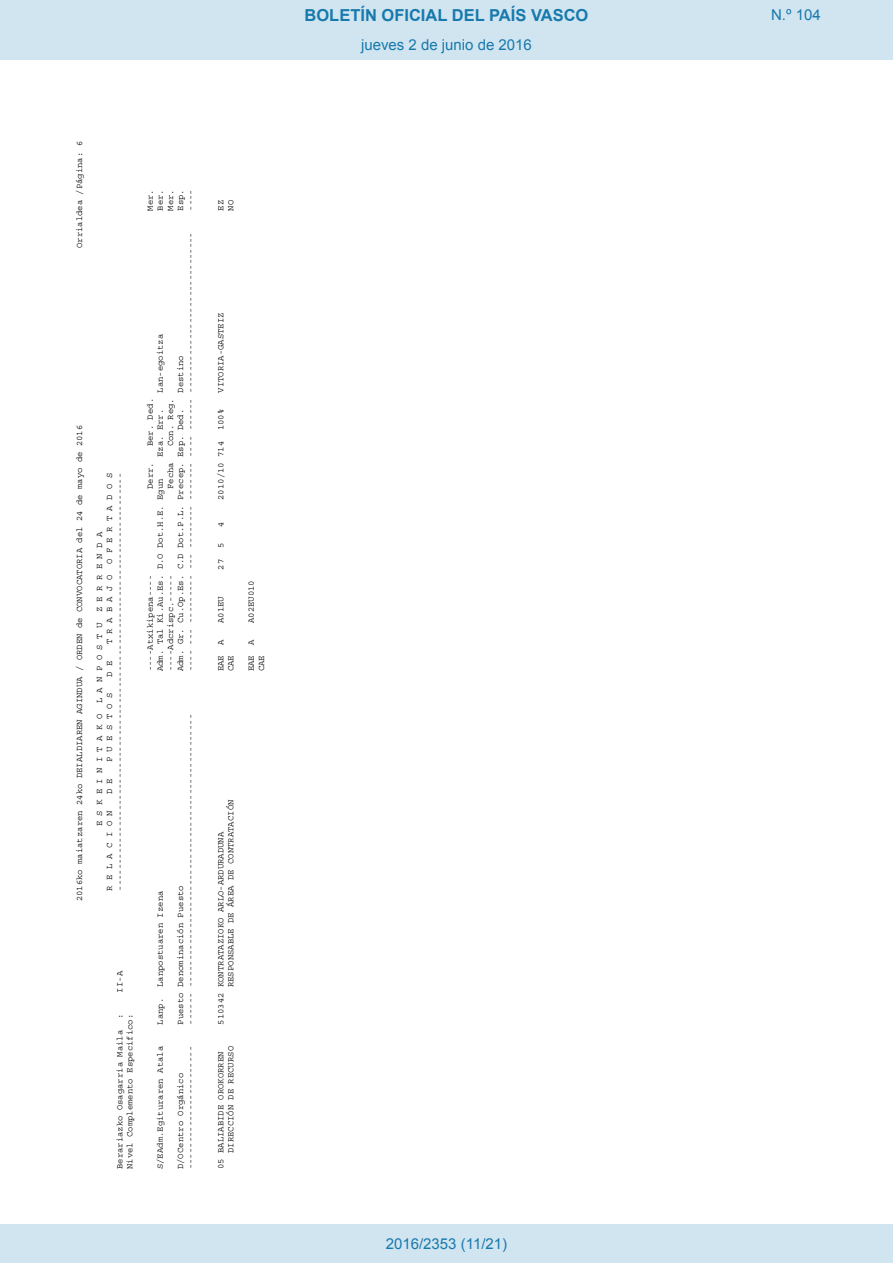
<style>
.page{position:relative;width:893px;height:1263px;background:#fff}
.page>*{position:absolute;margin:0;border:0;box-sizing:border-box;transform-origin:0 0}
.t1{font:700 16.5px "Arial";color:#1879ad}
.Paginacion_Centro{font:15px "Arial";color:#1879ad}
.t2{font:8.85px/10.1px "Courier Std";letter-spacing:.005em;color:#000}
</style>
<div class="page">
<div style="left:0;top:0;width:893px;height:60px;background:#d0e5f0"></div>
<div style="left:0;top:1225px;width:893px;height:38px;background:#d0e5f0"></div>
<p class="t2" style="left:74px;top:248px;width:109px;rotate:-90deg">Orrialdea /Página: 6</p>
<p class="t2" style="left:74px;top:901px;width:478px;rotate:-90deg">2016ko maiatzaren 24ko DEIALDIAREN AGINDUA / ORDEN de CONVOCATORIA del 24 de mayo de 2016</p>
<p class="t2" style="left:105px;top:644px;width:173px;rotate:-90deg">T R A B A J O O F E R T A D O S</p>
<p class="t2" style="left:115px;top:891px;width:419px;rotate:-90deg">------------------------------------------------------------------------------</p>
<p class="t2" style="left:94px;top:891px;width:360px;text-indent:64px;rotate:-90deg">E S K E I N I T A K O L A N P O S T U Z E R R E N D A<br>R E L A C I O N</p>
<p class="t2" style="left:105px;top:676px;width:18px;rotate:-90deg">D E</p>
<p class="t2" style="left:105px;top:762px;width:71px;rotate:-90deg">P U E S T O S</p>
<p class="t2" style="left:105px;top:794px;width:18px;rotate:-90deg">D E</p>
<p class="t2" style="left:115px;top:992px;width:23px;rotate:-90deg">II-A</p>
<p class="t2" style="left:115px;top:1169px;width:157px;rotate:-90deg">Berariazko Osagarria Maila :</p>
<p class="t2" style="left:125px;top:1169px;width:157px;rotate:-90deg">Nivel Complemento Especifico:</p>
<p class="t2" style="left:186px;top:211px;width:23px;rotate:-90deg">----</p>
<p class="t2" style="left:145px;top:211px;width:23px;rotate:-90deg">Mer.</p>
<p class="t2" style="left:155px;top:211px;width:23px;rotate:-90deg">Ber.</p>
<p class="t2" style="left:165px;top:211px;width:23px;rotate:-90deg">Mer.</p>
<p class="t2" style="left:175px;top:211px;width:23px;rotate:-90deg">Esp.</p>
<p class="t2" style="left:186px;top:671px;width:440px;rotate:-90deg">---- --- --------- --- -------- ------- ---- ------ ------------------------------</p>
<p class="t2" style="left:155px;top:393px;width:60px;rotate:-90deg">Lan-egoitza</p>
<p class="t2" style="left:175px;top:393px;width:39px;rotate:-90deg">Destino</p>
<p class="t2" style="left:145px;top:446px;width:50px;rotate:-90deg">Ber. Ded.</p>
<p class="t2" style="left:165px;top:446px;width:50px;rotate:-90deg">Con. Reg.</p>
<p class="t2" style="left:155px;top:457px;width:50px;rotate:-90deg">Eza. Err.</p>
<p class="t2" style="left:175px;top:671px;width:264px;rotate:-90deg">Adm. Gr. Cu.Op.Es. C.D Dot.P.L. Precep. Esp. Ded.</p>
<p class="t2" style="left:165px;top:489px;width:28px;rotate:-90deg">Fecha</p>
<p class="t2" style="left:145px;top:489px;width:28px;rotate:-90deg">Derr.</p>
<p class="t2" style="left:155px;top:671px;width:194px;rotate:-90deg">Adm. Tal Ki.Au.Es. D.O Dot.H.E. Egun</p>
<p class="t2" style="left:145px;top:671px;width:98px;rotate:-90deg">----Atxikipena----</p>
<p class="t2" style="left:165px;top:671px;width:98px;rotate:-90deg">----Adcrispc.-----</p>
<p class="t2" style="left:155px;top:1025px;width:135px;rotate:-90deg">Lanp. Lanpostuaren Izena</p>
<p class="t2" style="left:155px;top:1169px;width:125px;rotate:-90deg">S/EAdm.Egituraren Atala</p>
<p class="t2" style="left:186px;top:1025px;width:312px;rotate:-90deg">------ ---------------------------------------------------</p>
<p class="t2" style="left:175px;top:1025px;width:141px;rotate:-90deg">Puesto Denominación Puesto</p>
<p class="t2" style="left:186px;top:1169px;width:125px;rotate:-90deg">-----------------------</p>
<p class="t2" style="left:175px;top:1169px;width:98px;rotate:-90deg">D/OCentro Orgánico</p>
<p class="t2" style="left:226px;top:211px;width:12px;rotate:-90deg">NO</p>
<p class="t2" style="left:216px;top:211px;width:12px;rotate:-90deg">EZ</p>
<p class="t2" style="left:216px;top:393px;width:82px;rotate:-90deg">VITORIA-GASTEIZ</p>
<p class="t2" style="left:216px;top:500px;width:92px;rotate:-90deg">2010/10 714 100%</p>
<p class="t2" style="left:216px;top:527px;width:7px;rotate:-90deg">4</p>
<p class="t2" style="left:216px;top:569px;width:28px;rotate:-90deg">27 5</p>
<p class="t2" style="left:216px;top:623px;width:28px;rotate:-90deg">A01EU</p>
<p class="t2" style="left:216px;top:671px;width:34px;rotate:-90deg">EAE A</p>
<p class="t2" style="left:226px;top:671px;width:18px;rotate:-90deg">CAE</p>
<p class="t2" style="left:246px;top:623px;width:44px;rotate:-90deg">A02EU010</p>
<p class="t2" style="left:246px;top:671px;width:34px;rotate:-90deg">EAE A</p>
<p class="t2" style="left:256px;top:671px;width:18px;rotate:-90deg">CAE</p>
<p class="t2" style="left:226px;top:987px;width:189px;rotate:-90deg">RESPONSABLE DE ÁREA DE CONTRATACIÓN</p>
<p class="t2" style="left:216px;top:1025px;width:194px;rotate:-90deg">510342 KONTRATAZIOKO ARLO-ARDURADUNA</p>
<p class="t2" style="left:226px;top:1153px;width:109px;rotate:-90deg">DIRECCIÓN DE RECURSO</p>
<p class="t2" style="left:216px;top:1169px;width:119px;rotate:-90deg">05 BALIABIDE OROKORREN</p>
<h1 class="t1" style="left:305px;top:4px;width:285px">BOLETÍN OFICIAL DEL PAÍS VASCO</h1>
<h2 class="Paginacion_Centro" style="left:771px;top:5px;width:51px">N.º 104</h2>
<h2 class="Paginacion_Centro" style="left:361px;top:35px;width:172px">jueves 2 de junio de 2016</h2>
<p class="Paginacion_Centro" style="left:386px;top:1234px;width:123px">2016/2353 (11/21)</p>
</div>
